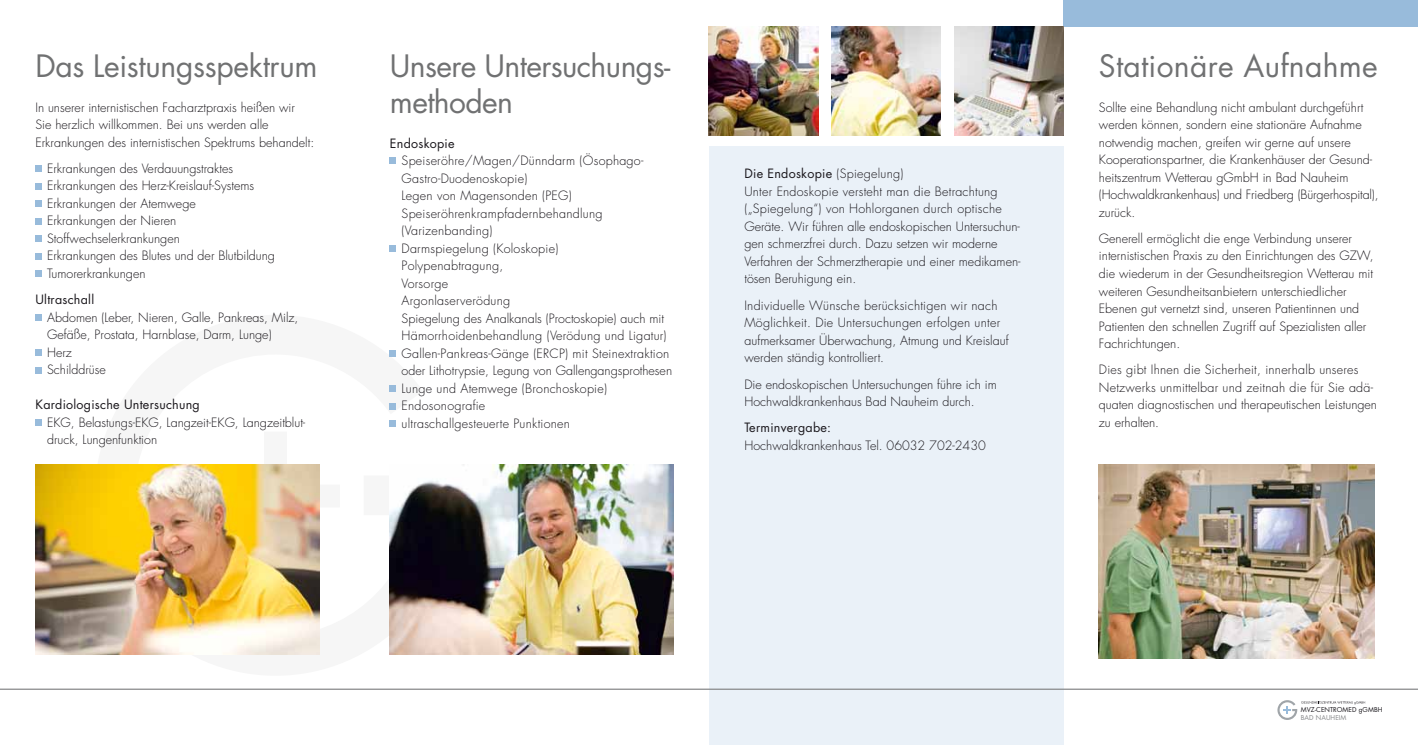
<style>
.page{position:relative;width:1418px;height:745px;background:#fff}
.page>*{position:absolute;margin:0;border:0;box-sizing:border-box;transform-origin:0 0}
.t1{font:30px/36px "Futura LT";letter-spacing:-.01em;color:#707172}
.t2{font:30px "Futura LT";letter-spacing:.01em;color:#707172}
.t3{font:300 12.5px/17.5px "Futura LT";color:#1a171c}
.t4{font:300 12.5px/17.5px "Futura LT";letter-spacing:.02em;color:#1a171c}
.t5{font:12.5px "Futura LT";letter-spacing:.02em;color:#1a171c}
.t6{font:6.62px "Futura LT";letter-spacing:.01em;color:#1a171c}
.t7{font:6.62px "Futura LT";letter-spacing:.01em;color:#87888a}
.s1{font-weight:400}
</style>
<div class="page">
<svg style="left:319px;top:464px;width:1px;height:96px"></svg>
<svg style="left:390px;top:158px;width:6px;height:6px"></svg>
<svg style="left:390px;top:245px;width:6px;height:6px"></svg>
<svg style="left:390px;top:350px;width:6px;height:6px"></svg>
<svg style="left:390px;top:385px;width:6px;height:6px"></svg>
<svg style="left:390px;top:403px;width:6px;height:6px"></svg>
<svg style="left:390px;top:420px;width:6px;height:6px"></svg>
<img style="left:389px;top:464px;width:284px;height:190px">
<div style="left:709px;top:146px;width:354px;height:598px;background:#eaf1f8"></div>
<div style="left:1063px;top:0;width:354px;height:27px;background:#98bbdb"></div>
<img style="left:709px;top:27px;width:109px;height:109px">
<img style="left:831px;top:27px;width:109px;height:109px">
<img style="left:954px;top:27px;width:109px;height:109px">
<svg style="left:35px;top:165px;width:6px;height:6px"></svg>
<svg style="left:35px;top:183px;width:6px;height:6px"></svg>
<svg style="left:35px;top:200px;width:6px;height:6px"></svg>
<svg style="left:35px;top:218px;width:6px;height:6px"></svg>
<svg style="left:35px;top:235px;width:6px;height:6px"></svg>
<svg style="left:35px;top:253px;width:6px;height:6px"></svg>
<svg style="left:35px;top:270px;width:6px;height:6px"></svg>
<svg style="left:35px;top:314px;width:6px;height:6px"></svg>
<svg style="left:35px;top:349px;width:6px;height:6px"></svg>
<svg style="left:35px;top:367px;width:6px;height:6px"></svg>
<svg style="left:35px;top:419px;width:6px;height:6px"></svg>
<img style="left:1098px;top:464px;width:276px;height:193px">
<svg style="left:1277px;top:700px;width:87px;height:19px"></svg>
<hr style="left:0;top:688px;width:1417px;height:1px;background:#87888a">
<img style="left:35px;top:464px;width:284px;height:190px">
<h1 class="t1" style="left:35px;top:48px;width:283px">Das Leistungsspektrum</h1>
<p class="t3" style="left:35px;top:98px;width:280px">In unserer internistischen Facharztpraxis heißen wir<br>Sie herzlich willkommen. Bei uns werden alle<br>Erkrankungen des internistischen Spektrums behandelt:</p>
<p class="t3" style="left:47px;top:160px;width:229px">Erkrankungen des Verdauungstraktes<br>Erkrankungen des Herz-Kreislauf-Systems<br>Erkrankungen der Atemwege<br>Erkrankungen der Nieren<br>Stoffwechselerkrankungen<br>Erkrankungen des Blutes und der Blutbildung<br>Tumorerkrankungen</p>
<p class="t5" style="left:35px;top:291px;width:60px">Ultraschall</p>
<p class="t3" style="left:47px;top:308px;width:253px">Abdomen (Leber, Nieren, Galle, Pankreas, Milz,<br>Gefäße, Prostata, Harnblase, Darm, Lunge)<br>Herz<br>Schilddrüse</p>
<p class="t5" style="left:35px;top:396px;width:166px">Kardiologische Untersuchung</p>
<p class="t3" style="left:47px;top:413px;width:260px">EKG, Belastungs-EKG, Langzeit-EKG, Langzeitblut&shy;druck, Lungenfunktion</p>
<h1 class="t1" style="left:390px;top:48px;width:282px">Unsere Untersuchungs&shy;methoden</h1>
<p class="t5" style="left:390px;top:135px;width:66px">Endoskopie</p>
<p class="t4" style="left:401px;top:152px;width:272px">Speiseröhre/Magen/Dünndarm (Ösophago-Gastro-Duodenoskopie)<br>Legen von Magensonden (PEG)<br>Speiseröhrenkrampfadernbehandlung (Varizenbanding)<br>Darmspiegelung (Koloskopie)<br>Polypenabtragung,<br>Vorsorge<br>Argonlaserverödung<br>Spiegelung des Analkanals (Proctoskopie) auch mit Hämorrhoidenbehandlung (Verödung und Ligatur)<br>Gallen-Pankreas-Gänge (ERCP) mit Steinextraktion oder Lithotrypsie, Legung von Gallengangsprothesen Lunge und Atemwege (Bronchoskopie)<br>Endosonografie<br>ultraschallgesteuerte Punktionen</p>
<p class="t3" style="left:744px;top:165px;width:277px"><span class="s1">Die Endoskopie</span> (Spiegelung)<br>Unter Endoskopie versteht man die Betrachtung („Spiegelung“) von Hohlorganen durch optische Geräte. Wir führen alle endoskopischen Untersuchun&shy;gen schmerzfrei durch. Dazu setzen wir moderne Verfahren der Schmerztherapie und einer medikamen&shy;tösen Beruhigung ein.</p>
<p class="t4" style="left:744px;top:296px;width:266px">Individuelle Wünsche berücksichtigen wir nach Möglichkeit. Die Untersuchungen erfolgen unter aufmerksamer Überwachung, Atmung und Kreislauf werden ständig kontrolliert.</p>
<p class="t3" style="left:744px;top:375px;width:254px">Die endoskopischen Untersuchungen führe ich im<br>Hochwaldkrankenhaus Bad Nauheim durch.</p>
<p class="t5" style="left:744px;top:419px;width:88px">Terminvergabe:</p>
<p class="t3" style="left:744px;top:436px;width:243px">Hochwaldkrankenhaus Tel. 06032 702-2430</p>
<h1 class="t2" style="left:1098px;top:46px;width:280px">Stationäre Aufnahme</h1>
<p class="t3" style="left:1098px;top:98px;width:281px">Sollte eine Behandlung nicht ambulant durchgeführt werden können, sondern eine stationäre Aufnahme notwendig machen, greifen wir gerne auf unsere Kooperationspartner, die Krankenhäuser der Gesund&shy;heitszentrum Wetterau gGmbH in Bad Nauheim (Hochwaldkrankenhaus) und Friedberg (Bürgerhospital), zurück.</p>
<p class="t3" style="left:1098px;top:230px;width:276px">Generell ermöglicht die enge Verbindung unserer internistischen Praxis zu den Einrichtungen des GZW, die wiederum in der Gesundheitsregion Wetterau mit weiteren Gesundheitsanbietern unterschiedlicher Ebenen gut vernetzt sind, unseren Patientinnen und Patienten den schnellen Zugriff auf Spezialisten aller Fachrichtungen.</p>
<p class="t4" style="left:1098px;top:361px;width:279px">Dies gibt Ihnen die Sicherheit, innerhalb unseres Netzwerks unmittelbar und zeitnah die für Sie adä&shy;quaten diagnostischen und therapeutischen Leistungen zu erhalten.</p>
<p class="t6" style="left:1300px;top:705px;width:83px">MVZ-CENTROMED gGMBH</p>
<p class="t7" style="left:1300px;top:712px;width:47px">BAD NAUHEIM</p>
</div>
